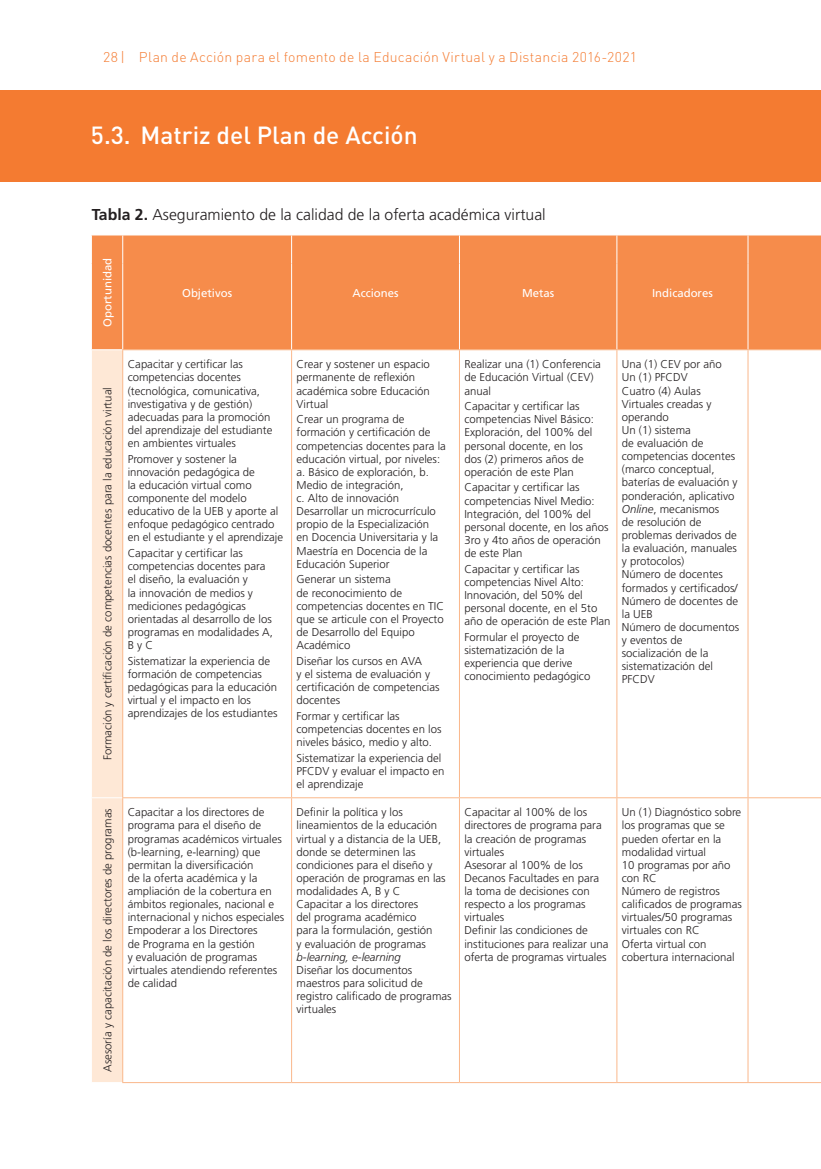
<style>
.page{position:relative;width:821px;height:1169px;background:#fff}
.page>*{position:absolute;margin:0;border:0;box-sizing:border-box;transform-origin:0 0}
.t1{font:500 24.5px "DIN Pro";color:#fff}
.TEX7_piedefoto{font:300 15.75px "Frutiger LT Std";color:#231f20}
.t2{font:300 14px "DIN Pro";letter-spacing:.015em;color:#f47b31}
.texto_tabla_2{font:300 11.38px/13.1px "Frutiger LT Std";color:#231f20}
.titulo_tabla_2{font:11.38px "Frutiger LT Std";color:#fff}
.s1{font-weight:700}
.s2{font-style:italic}
</style>
<div class="page">
<div style="left:92px;top:235px;width:728px;height:114px;background:#f68c4b"></div>
<div style="left:92px;top:350px;width:30px;height:731px;background:#fee8d6"></div>
<hr style="left:91px;top:797px;width:31px;height:1px;background:#fff">
<svg style="left:91px;top:235px;width:1px;height:28px"></svg>
<svg style="left:122px;top:235px;width:1px;height:28px"></svg>
<hr style="left:122px;top:263px;width:1px;height:86px;background:#fff">
<hr style="left:122px;top:349px;width:169px;height:1px;background:#fab88b">
<hr style="left:747px;top:349px;width:73px;height:1px;background:#fab88b">
<svg style="left:747px;top:235px;width:1px;height:28px"></svg>
<hr style="left:747px;top:263px;width:1px;height:86px;background:#fff">
<hr style="left:616px;top:349px;width:131px;height:1px;background:#fab88b">
<svg style="left:616px;top:235px;width:1px;height:28px"></svg>
<hr style="left:616px;top:263px;width:1px;height:86px;background:#fff">
<hr style="left:459px;top:349px;width:157px;height:1px;background:#fab88b">
<svg style="left:291px;top:235px;width:1px;height:28px"></svg>
<svg style="left:458px;top:235px;width:1px;height:28px"></svg>
<hr style="left:291px;top:263px;width:1px;height:86px;background:#fff">
<hr style="left:458px;top:263px;width:1px;height:86px;background:#fff">
<hr style="left:291px;top:349px;width:168px;height:1px;background:#fab88b">
<hr style="left:122px;top:797px;width:169px;height:1px;background:#fab88b">
<hr style="left:291px;top:797px;width:168px;height:1px;background:#fab88b">
<hr style="left:459px;top:797px;width:157px;height:1px;background:#fab88b">
<hr style="left:616px;top:797px;width:131px;height:1px;background:#fab88b">
<hr style="left:747px;top:797px;width:73px;height:1px;background:#fab88b">
<hr style="left:122px;top:1081px;width:169px;height:1px;background:#fab88b">
<hr style="left:291px;top:1081px;width:168px;height:1px;background:#fab88b">
<hr style="left:459px;top:1081px;width:157px;height:1px;background:#fab88b">
<hr style="left:616px;top:1081px;width:131px;height:1px;background:#fab88b">
<hr style="left:747px;top:1081px;width:73px;height:1px;background:#fab88b">
<hr style="left:122px;top:350px;width:1px;height:447px;background:#fab88b">
<hr style="left:291px;top:350px;width:1px;height:447px;background:#fab88b">
<hr style="left:458px;top:350px;width:1px;height:447px;background:#fab88b">
<hr style="left:616px;top:350px;width:1px;height:447px;background:#fab88b">
<hr style="left:747px;top:350px;width:1px;height:447px;background:#fab88b">
<hr style="left:122px;top:798px;width:1px;height:283px;background:#fab88b">
<hr style="left:291px;top:798px;width:1px;height:283px;background:#fab88b">
<hr style="left:458px;top:798px;width:1px;height:283px;background:#fab88b">
<hr style="left:616px;top:798px;width:1px;height:283px;background:#fab88b">
<hr style="left:747px;top:798px;width:1px;height:283px;background:#fab88b">
<div style="left:0;top:91px;width:820px;height:90px;background:#f47b31"></div>
<p class="t2" style="left:103px;top:47px;width:535px">28 | Plan de Acción para el fomento de la Educación Virtual y a Distancia 2016-2021</p>
<p class="t1" style="left:91px;top:118px;width:328px">5.3. Matriz del Plan de Acción</p>
<p class="TEX7_piedefoto" style="left:92px;top:205px;width:455px"><span class="s1">Tabla 2.</span> Aseguramiento de la calidad de la oferta académica virtual</p>
<p class="titulo_tabla_2" style="left:101px;top:327px;width:70px;rotate:-90deg">Oportunidad</p>
<p class="texto_tabla_2" style="left:101px;top:760px;width:374px;rotate:-90deg">Formación y certificación de competencias docentes para la educación virtual</p>
<p class="titulo_tabla_2" style="left:182px;top:286px;width:51px">Objetivos</p>
<p class="titulo_tabla_2" style="left:352px;top:286px;width:48px">Acciones</p>
<p class="titulo_tabla_2" style="left:521px;top:286px;width:34px">Metas</p>
<p class="titulo_tabla_2" style="left:651px;top:286px;width:62px">Indicadores</p>
<p class="texto_tabla_2" style="left:128px;top:358px;width:146px">Capacitar y certificar las competencias docentes (tecnológica, comunicativa, investigativa y de gestión) adecuadas para la promoción del aprendizaje del estudiante en ambientes virtuales</p>
<p class="texto_tabla_2" style="left:128px;top:452px;width:157px">Promover y sostener la innovación pedagógica de<br>la educación virtual como componente del modelo educativo de la UEB y aporte al enfoque pedagógico centrado en el estudiante y el aprendizaje</p>
<p class="texto_tabla_2" style="left:128px;top:546px;width:147px">Capacitar y certificar las competencias docentes para el diseño, la evaluación y<br>la innovación de medios y mediciones pedagógicas orientadas al desarrollo de los programas en modalidades A,<br>B y C</p>
<p class="texto_tabla_2" style="left:128px;top:654px;width:151px">Sistematizar la experiencia de formación de competencias pedagógicas para la educación virtual y el impacto en los aprendizajes de los estudiantes</p>
<p class="texto_tabla_2" style="left:296px;top:358px;width:135px">Crear y sostener un espacio permanente de reflexión académica sobre Educación<br>Virtual</p>
<p class="texto_tabla_2" style="left:296px;top:413px;width:151px">Crear un programa de formación y certificación de competencias docentes para la educación virtual, por niveles:</p>
<p class="texto_tabla_2" style="left:296px;top:465px;width:134px">a. Básico de exploración, b.<br>Medio de integración,</p>
<p class="texto_tabla_2" style="left:296px;top:491px;width:104px">c. Alto de innovación</p>
<p class="texto_tabla_2" style="left:296px;top:505px;width:143px">Desarrollar un microcurrículo propio de la Especialización en Docencia Universitaria y la<br>Maestría en Docencia de la<br>Educación Superior</p>
<p class="texto_tabla_2" style="left:296px;top:573px;width:149px">Generar un sistema<br>de reconocimiento de competencias docentes en TIC que se articule con el Proyecto de Desarrollo del Equipo<br>Académico</p>
<p class="texto_tabla_2" style="left:296px;top:654px;width:144px">Diseñar los cursos en AVA<br>y el sistema de evaluación y certificación de competencias docentes</p>
<p class="texto_tabla_2" style="left:296px;top:709px;width:146px">Formar y certificar las competencias docentes en los niveles básico, medio y alto.</p>
<p class="texto_tabla_2" style="left:296px;top:751px;width:149px">Sistematizar la experiencia del<br>PFCDV y evaluar el impacto en el aprendizaje</p>
<p class="texto_tabla_2" style="left:464px;top:358px;width:138px">Realizar una (1) Conferencia de Educación Virtual (CEV) anual</p>
<p class="texto_tabla_2" style="left:464px;top:400px;width:131px">Capacitar y certificar las competencias Nivel Básico:<br>Exploración, del 100% del personal docente, en los dos (2) primeros años de operación de este Plan</p>
<p class="texto_tabla_2" style="left:464px;top:481px;width:146px">Capacitar y certificar las competencias Nivel Medio:<br>Integración, del 100% del personal docente, en los años<br>3ro y 4to años de operación de este Plan</p>
<p class="texto_tabla_2" style="left:464px;top:562px;width:148px">Capacitar y certificar las competencias Nivel Alto:<br>Innovación, del 50% del personal docente, en el 5to año de operación de este Plan</p>
<p class="texto_tabla_2" style="left:464px;top:630px;width:127px">Formular el proyecto de sistematización de la experiencia que derive conocimiento pedagógico</p>
<p class="texto_tabla_2" style="left:621px;top:358px;width:101px">Una (1) CEV por año</p>
<p class="texto_tabla_2" style="left:621px;top:371px;width:67px">Un (1) PFCDV</p>
<p class="texto_tabla_2" style="left:621px;top:384px;width:91px">Cuatro (4) Aulas<br>Virtuales creadas y operando</p>
<p class="texto_tabla_2" style="left:621px;top:423px;width:117px">Un (1) sistema<br>de evaluación de competencias docentes (marco conceptual, baterías de evaluación y ponderación, aplicativo<br><span class="s2">Online</span>, mecanismos<br>de resolución de problemas derivados de la evaluación, manuales y protocolos)</p>
<p class="texto_tabla_2" style="left:621px;top:568px;width:118px">Número de docentes formados y certificados/<br>Número de docentes de la UEB</p>
<p class="texto_tabla_2" style="left:621px;top:620px;width:119px">Número de documentos y eventos de socialización de la sistematización del<br>PFCDV</p>
<p class="texto_tabla_2" style="left:101px;top:1071px;width:265px;rotate:-90deg">Asesoría y capacitación de los directores de programas</p>
<p class="texto_tabla_2" style="left:128px;top:805px;width:158px">Capacitar a los directores de programa para el diseño de programas académicos virtuales (b-learning, e-learning) que permitan la diversificación<br>de la oferta académica y la ampliación de la cobertura en ámbitos regionales, nacional e internacional y nichos especiales</p>
<p class="texto_tabla_2" style="left:128px;top:923px;width:151px">Empoderar a los Directores<br>de Programa en la gestión<br>y evaluación de programas virtuales atendiendo referentes de calidad</p>
<p class="texto_tabla_2" style="left:296px;top:805px;width:150px">Definir la política y los lineamientos de la educación virtual y a distancia de la UEB, donde se determinen las condiciones para el diseño y operación de programas en las modalidades A, B y C</p>
<p class="texto_tabla_2" style="left:296px;top:897px;width:137px">Capacitar a los directores del programa académico para la formulación, gestión y evaluación de programas <span class="s2">b-learning, e-learning</span></p>
<p class="texto_tabla_2" style="left:296px;top:963px;width:156px">Diseñar los documentos maestros para solicitud de registro calificado de programas virtuales</p>
<p class="texto_tabla_2" style="left:464px;top:805px;width:139px">Capacitar al 100% de los directores de programa para la creación de programas virtuales</p>
<p class="texto_tabla_2" style="left:464px;top:858px;width:136px">Asesorar al 100% de los<br>Decanos Facultades en para la toma de decisiones con respecto a los programas virtuales</p>
<p class="texto_tabla_2" style="left:464px;top:923px;width:145px">Definir las condiciones de instituciones para realizar una oferta de programas virtuales</p>
<p class="texto_tabla_2" style="left:621px;top:805px;width:121px">Un (1) Diagnóstico sobre los programas que se pueden ofertar en la modalidad virtual</p>
<p class="texto_tabla_2" style="left:621px;top:858px;width:110px">10 programas por año con RC</p>
<p class="texto_tabla_2" style="left:621px;top:884px;width:121px">Número de registros calificados de programas virtuales/50 programas virtuales con RC</p>
<p class="texto_tabla_2" style="left:621px;top:937px;width:114px">Oferta virtual con cobertura internacional</p>
</div>
